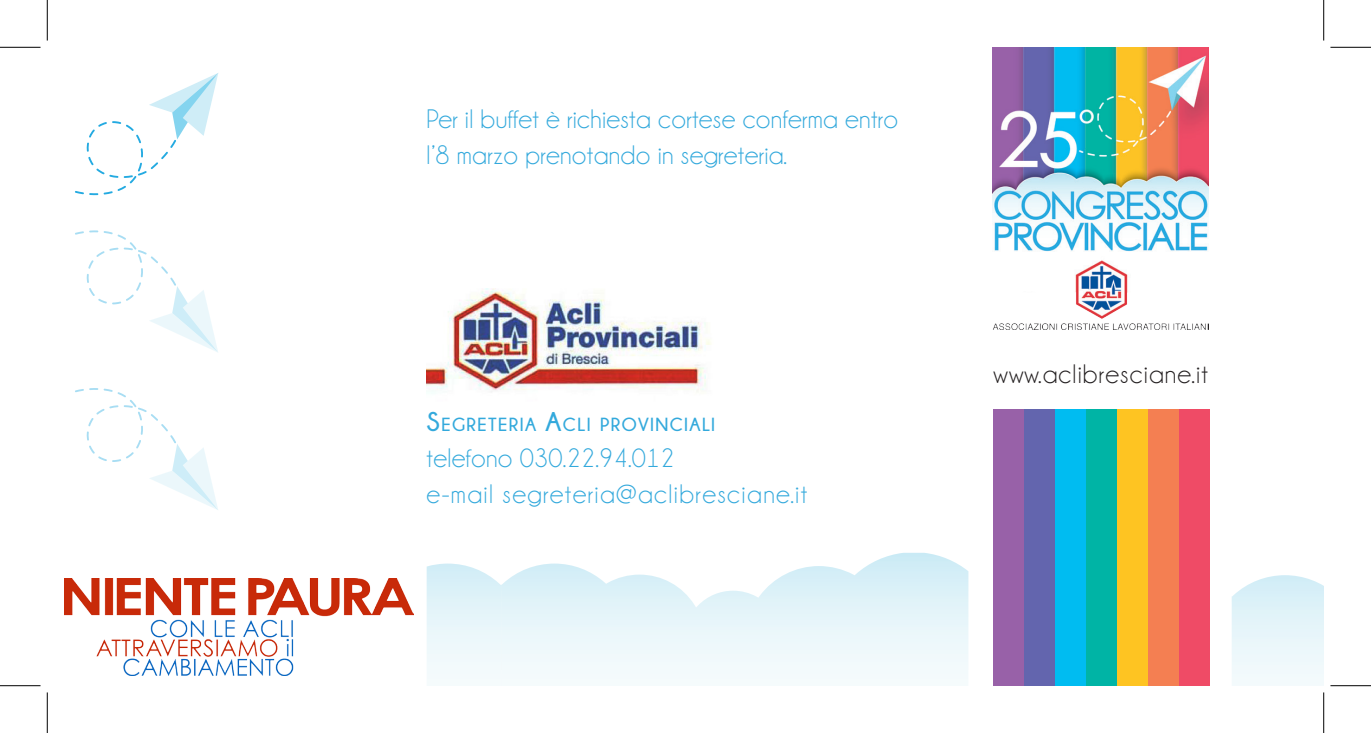
<style>
.page{position:relative;width:1371px;height:733px;background:#fff}
.page>*{position:absolute;margin:0;border:0;box-sizing:border-box;transform-origin:0 0}
.t1{font:27px "Champagne&Limousines";letter-spacing:.01em;color:#33a9dc}
.t2{font:27px "Champagne&Limousines";letter-spacing:.05em;color:#33a9dc}
.t3{font:27px "Champagne&Limousines";letter-spacing:.04em;color:#231f20}
.t4{font:700 18.9px "Champagne&Limousines";letter-spacing:.07em;color:#33a9dc}
.s1{font-size:27px}
</style>
<div class="page">
<img style="left:426px;top:288px;width:285px;height:104px">
<svg style="left:75px;top:73px;width:143px;height:122px"></svg>
<svg style="left:75px;top:230px;width:143px;height:122px"></svg>
<svg style="left:75px;top:388px;width:143px;height:122px"></svg>
<img style="left:64px;top:578px;width:349px;height:97px">
<div style="left:993px;top:409px;width:31px;height:276px;background:#9861a8"></div>
<div style="left:1024px;top:409px;width:30px;height:276px;background:#6365ae"></div>
<div style="left:1054px;top:409px;width:31px;height:276px;background:#00bcf1"></div>
<div style="left:1085px;top:409px;width:31px;height:276px;background:#00b4a5"></div>
<div style="left:1116px;top:409px;width:31px;height:276px;background:#fec422"></div>
<div style="left:1147px;top:409px;width:31px;height:276px;background:#f47f52"></div>
<div style="left:1178px;top:409px;width:31px;height:276px;background:#ef4b66"></div>
<svg style="left:501px;top:552px;width:467px;height:127px"></svg>
<svg style="left:1231px;top:575px;width:92px;height:110px"></svg>
<svg style="left:426px;top:563px;width:75px;height:116px"></svg>
<img style="left:992px;top:47px;width:216px;height:283px">
<hr style="left:0;top:47px;width:40px;height:1px;background:#000">
<hr style="left:1330px;top:47px;width:40px;height:1px;background:#000">
<hr style="left:0;top:685px;width:40px;height:1px;background:#000">
<hr style="left:1330px;top:685px;width:40px;height:1px;background:#000">
<hr style="left:47px;top:0;width:1px;height:41px;background:#000">
<hr style="left:47px;top:692px;width:1px;height:40px;background:#000">
<hr style="left:1322px;top:0;width:1px;height:41px;background:#000">
<hr style="left:1322px;top:692px;width:1px;height:40px;background:#000">
<p class="t1" style="left:426px;top:105px;width:473px">Per il buffet è richiesta cortese conferma entro</p>
<p class="t1" style="left:426px;top:141px;width:362px">l’8 marzo prenotando in segreteria.</p>
<p class="t4" style="left:426px;top:413px;width:290px"><span class="s1">S</span>EGRETERIA <span class="s1">A</span>CLI PROVINCIALI</p>
<p class="t1" style="left:426px;top:444px;width:249px">telefono 030.22.94.012</p>
<p class="t2" style="left:426px;top:480px;width:382px">e-mail segreteria@aclibresciane.it</p>
<p class="t3" style="left:993px;top:360px;width:216px">www.aclibresciane.it</p>
</div>
